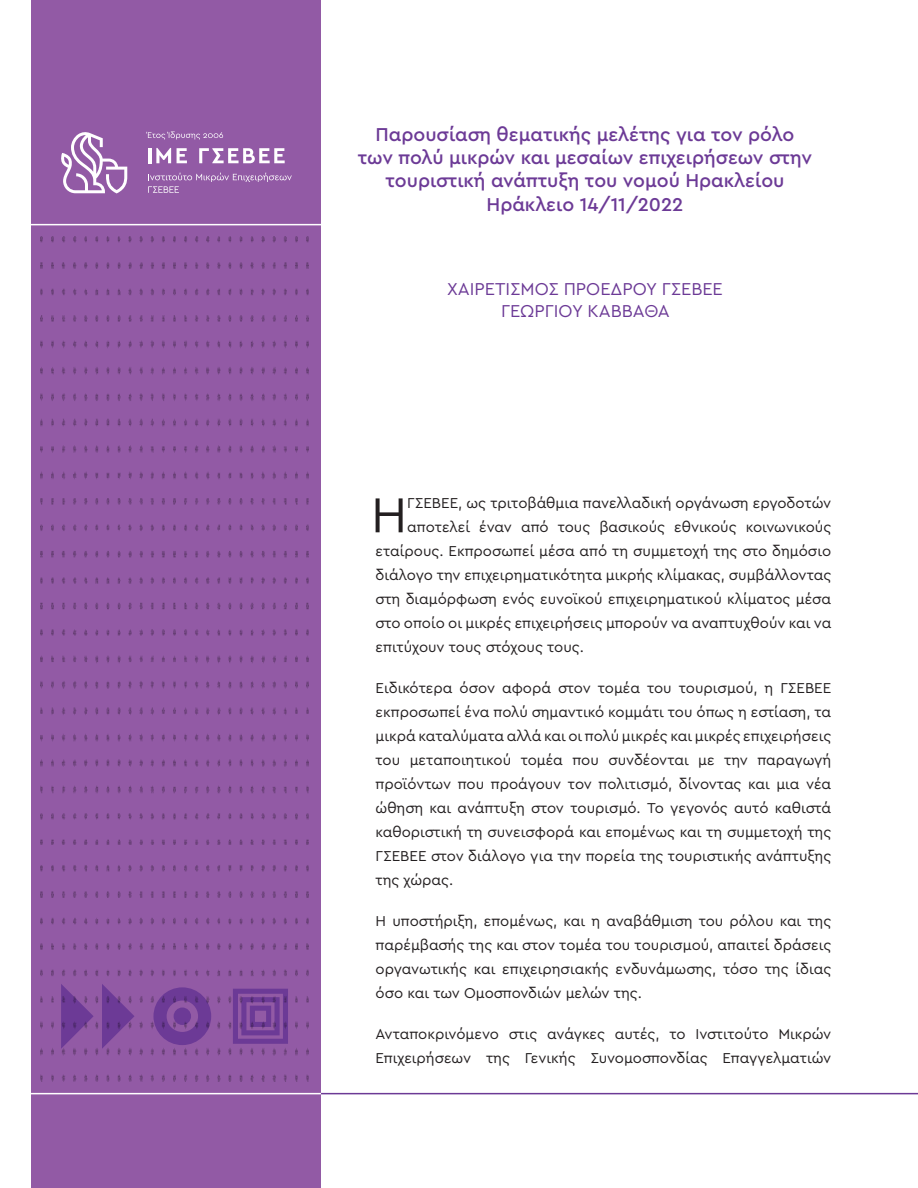
<style>
.page{position:relative;width:918px;height:1188px;background:#fff}
.page>*{position:absolute;margin:0;border:0;box-sizing:border-box;transform-origin:0 0}
.t1{font:51.3px "Cera Pro";color:#231f20}
.t2{font:500 19.5px/23.4px "Cera Pro";color:#6c3a96;text-align:center}
.t3{font:18px/21.6px "Cera Pro";color:#6c3a96;text-align:center}
.t4{font:15px/24px "Cera Pro";color:#231f20;text-align:justify}
</style>
<div class="page">
<div style="left:32px;top:0;width:289px;height:1188px;background:#925aa5"></div>
<svg style="left:61px;top:132px;width:66px;height:61px"></svg>
<svg style="left:146px;top:132px;width:77px;height:7px"></svg>
<hr style="left:148px;top:148px;width:3px;height:15px;background:#fff">
<svg style="left:156px;top:148px;width:15px;height:15px"></svg>
<svg style="left:177px;top:148px;width:10px;height:15px"></svg>
<svg style="left:199px;top:148px;width:86px;height:15px"></svg>
<svg style="left:148px;top:173px;width:144px;height:20px"></svg>
<hr style="left:0;top:1093px;width:376px;height:1px;background:#fff">
<hr style="left:0;top:224px;width:384px;height:1px;background:#fff">
<img style="left:40px;top:237px;width:269px;height:845px">
<hr style="left:321px;top:1093px;width:597px;height:1px;background:#6c3a96">
<h2 class="t2" style="left:358px;top:122px;width:456px">Παρουσίαση θεματικής μελέτης για τον ρόλο των πολύ μικρών και μεσαίων επιχειρήσεων στην τουριστική ανάπτυξη του νομού Ηρακλείου Ηράκλειο 14/11/2022</h2>
<p class="t3" style="left:447px;top:278px;width:277px">ΧΑΙΡΕΤΙΣΜΟΣ ΠΡΟΕΔΡΟΥ ΓΣΕΒΕΕ<br>ΓΕΩΡΓΙΟΥ ΚΑΒΒΑΘΑ</p>
<h1 class="t1" style="left:371px;top:481px;width:38px">H</h1>
<p class="t4" style="left:407px;top:491px;width:426px">ΓΣΕΒΕΕ, ως τριτοβάθμια πανελλαδική οργάνωση εργοδοτών</p>
<p class="t4" style="left:407px;top:515px;width:426px">αποτελεί έναν από τους βασικούς εθνικούς κοινωνικούς</p>
<p class="t4" style="left:376px;top:539px;width:457px">εταίρους. Εκπροσωπεί μέσα από τη συμμετοχή της στο δημόσιο</p>
<p class="t4" style="left:376px;top:563px;width:457px">διάλογο την επιχειρηματικότητα μικρής κλίμακας, συμβάλλοντας</p>
<p class="t4" style="left:376px;top:587px;width:457px">στη διαμόρφωση ενός ευνοϊκού επιχειρηματικού κλίματος μέσα</p>
<p class="t4" style="left:376px;top:611px;width:457px">στο οποίο οι μικρές επιχειρήσεις μπορούν να αναπτυχθούν και να</p>
<p class="t4" style="left:376px;top:635px;width:210px">επιτύχουν τους στόχους τους.</p>
<p class="t4" style="left:376px;top:676px;width:457px">Ειδικότερα όσον αφορά στον τομέα του τουρισμού, η ΓΣΕΒΕΕ εκπροσωπεί ένα πολύ σημαντικό κομμάτι του όπως η εστίαση, τα μικρά καταλύματα αλλά και οι πολύ μικρές και μικρές επιχειρήσεις του μεταποιητικού τομέα που συνδέονται με την παραγωγή προϊόντων που προάγουν τον πολιτισμό, δίνοντας και μια νέα ώθηση και ανάπτυξη στον τουρισμό. Το γεγονός αυτό καθιστά καθοριστική τη συνεισφορά και επομένως και τη συμμετοχή της ΓΣΕΒΕΕ στον διάλογο για την πορεία της τουριστικής ανάπτυξης της χώρας.</p>
<p class="t4" style="left:376px;top:909px;width:457px">Η υποστήριξη, επομένως, και η αναβάθμιση του ρόλου και της παρέμβασής της και στον τομέα του τουρισμού, απαιτεί δράσεις οργανωτικής και επιχειρησιακής ενδυνάμωσης, τόσο της ίδιας όσο και των Ομοσπονδιών μελών της.</p>
<p class="t4" style="left:376px;top:1022px;width:457px">Ανταποκρινόμενο στις ανάγκες αυτές, το Ινστιτούτο Μικρών<br>Επιχειρήσεων της Γενικής Συνομοσπονδίας Επαγγελματιών</p>
</div>
